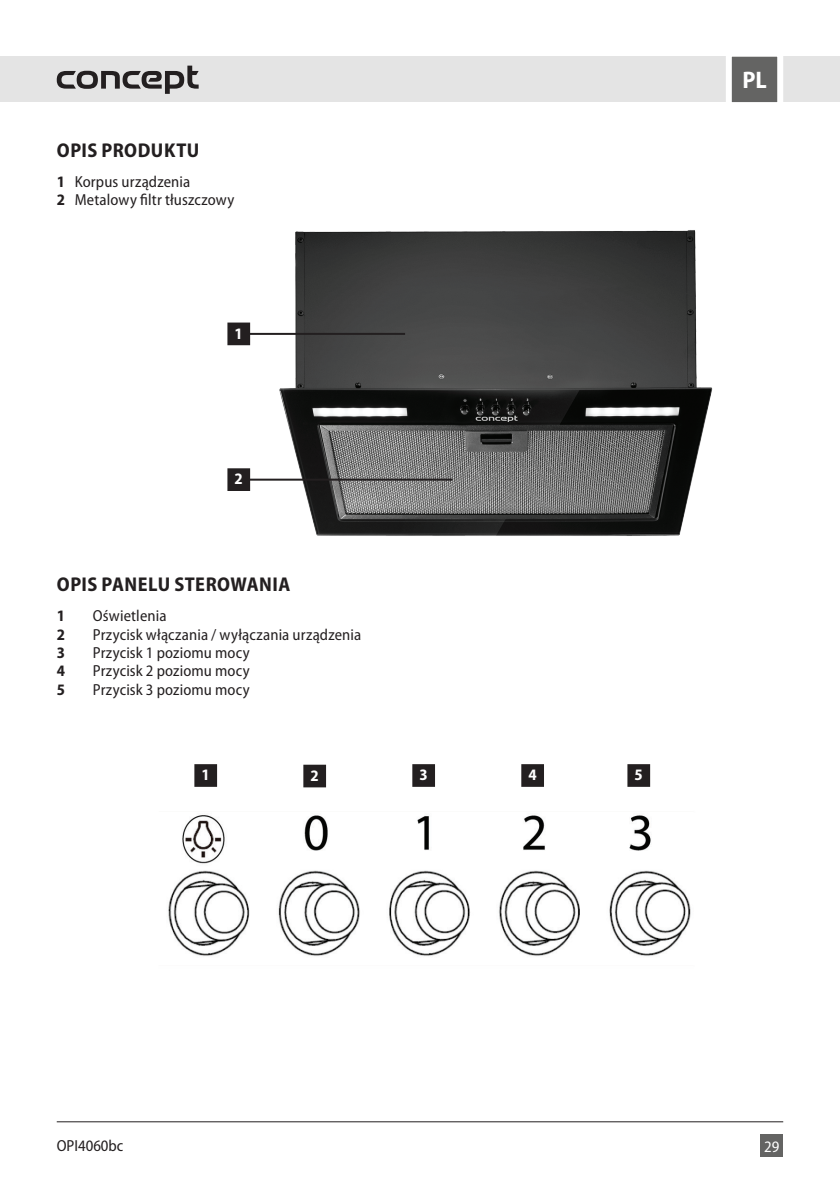
<style>
.page{position:relative;width:840px;height:1191px;background:#fff}
.page>*{position:absolute;margin:0;border:0;box-sizing:border-box;transform-origin:0 0}
.t1{font:700 semi-condensed 24px "Myriad Pro";color:#fff}
.t2{font:700 semi-condensed 20px "Myriad Pro";letter-spacing:.02em;color:#231f20}
.t3{font:semi-condensed 16px/18.4px "Myriad Pro";letter-spacing:.01em;color:#231f20}
.t4{font:700 semi-condensed 16px "Myriad Pro";color:#fff}
.t5{font:700 semi-condensed 16px "Myriad Pro";color:#231f20}
.t6{font:semi-condensed 16px "Myriad Pro";color:#fff}
.s1{font-weight:700}
</style>
<div class="page">
<div style="left:0;top:57px;width:839px;height:45px;background:#e4e4e4"></div>
<div style="left:760px;top:1134px;width:22px;height:23px;background:#646463"></div>
<svg style="left:722px;top:56px;width:63px;height:47px;background:#909090"></svg>
<hr style="left:57px;top:1121px;width:725px;height:1px;background:#231f20">
<svg style="left:57px;top:66px;width:141px;height:28px"></svg>
<img style="left:168px;top:815px;width:523px;height:141px">
<div style="left:195px;top:765px;width:21px;height:21px;background:#231f20"></div>
<div style="left:194px;top:764px;width:23px;height:23px;border:2px solid #231f20"></div>
<div style="left:304px;top:765px;width:21px;height:21px;background:#231f20"></div>
<div style="left:303px;top:764px;width:23px;height:23px;border:2px solid #231f20"></div>
<div style="left:413px;top:765px;width:21px;height:21px;background:#231f20"></div>
<div style="left:412px;top:764px;width:23px;height:23px;border:2px solid #231f20"></div>
<div style="left:522px;top:765px;width:20px;height:21px;background:#231f20"></div>
<div style="left:521px;top:764px;width:22px;height:23px;border:2px solid #231f20"></div>
<div style="left:628px;top:765px;width:20px;height:21px;background:#231f20"></div>
<div style="left:627px;top:764px;width:22px;height:23px;border:2px solid #231f20"></div>
<img style="left:275px;top:230px;width:438px;height:306px">
<div style="left:228px;top:323px;width:21px;height:21px;background:#231f20"></div>
<div style="left:227px;top:322px;width:23px;height:23px;border:2px solid #231f20"></div>
<hr style="left:247px;top:333px;width:158px;height:2px;background:#231f20">
<div style="left:228px;top:469px;width:21px;height:21px;background:#231f20"></div>
<div style="left:227px;top:468px;width:23px;height:23px;border:2px solid #231f20"></div>
<hr style="left:247px;top:478px;width:205px;height:2px;background:#231f20">
<p class="t2" style="left:57px;top:139px;width:144px">OPIS PRODUKTU</p>
<p class="t3" style="left:57px;top:172px;width:179px"><span class="s1">1</span> Korpus urządzenia<br><span class="s1">2</span> Metalowy filtr tłuszczowy</p>
<p class="t4" style="left:234px;top:324px;width:10px">1</p>
<p class="t4" style="left:234px;top:470px;width:10px">2</p>
<p class="t2" style="left:57px;top:573px;width:235px">OPIS PANELU STEROWANIA</p>
<p class="t5" style="left:57px;top:607px;width:10px">1</p>
<p class="t3" style="left:93px;top:607px;width:75px">Oświetlenia</p>
<p class="t5" style="left:57px;top:625px;width:10px">2</p>
<p class="t3" style="left:93px;top:625px;width:270px">Przycisk włączania / wyłączania urządzenia</p>
<p class="t5" style="left:57px;top:644px;width:10px">3</p>
<p class="t3" style="left:93px;top:644px;width:158px">Przycisk 1 poziomu mocy</p>
<p class="t5" style="left:57px;top:662px;width:10px">4</p>
<p class="t3" style="left:93px;top:662px;width:158px">Przycisk 2 poziomu mocy</p>
<p class="t5" style="left:57px;top:680px;width:10px">5</p>
<p class="t3" style="left:93px;top:680px;width:158px">Przycisk 3 poziomu mocy</p>
<p class="t4" style="left:201px;top:766px;width:10px">1</p>
<p class="t4" style="left:310px;top:766px;width:10px">2</p>
<p class="t4" style="left:419px;top:766px;width:10px">3</p>
<p class="t4" style="left:528px;top:766px;width:10px">4</p>
<p class="t4" style="left:634px;top:766px;width:10px">5</p>
<h1 class="t1" style="left:742px;top:67px;width:26px">PL</h1>
<p class="t3" style="left:57px;top:1136px;width:68px">OPI4060bc</p>
<p class="t6" style="left:763px;top:1138px;width:17px">29</p>
</div>
